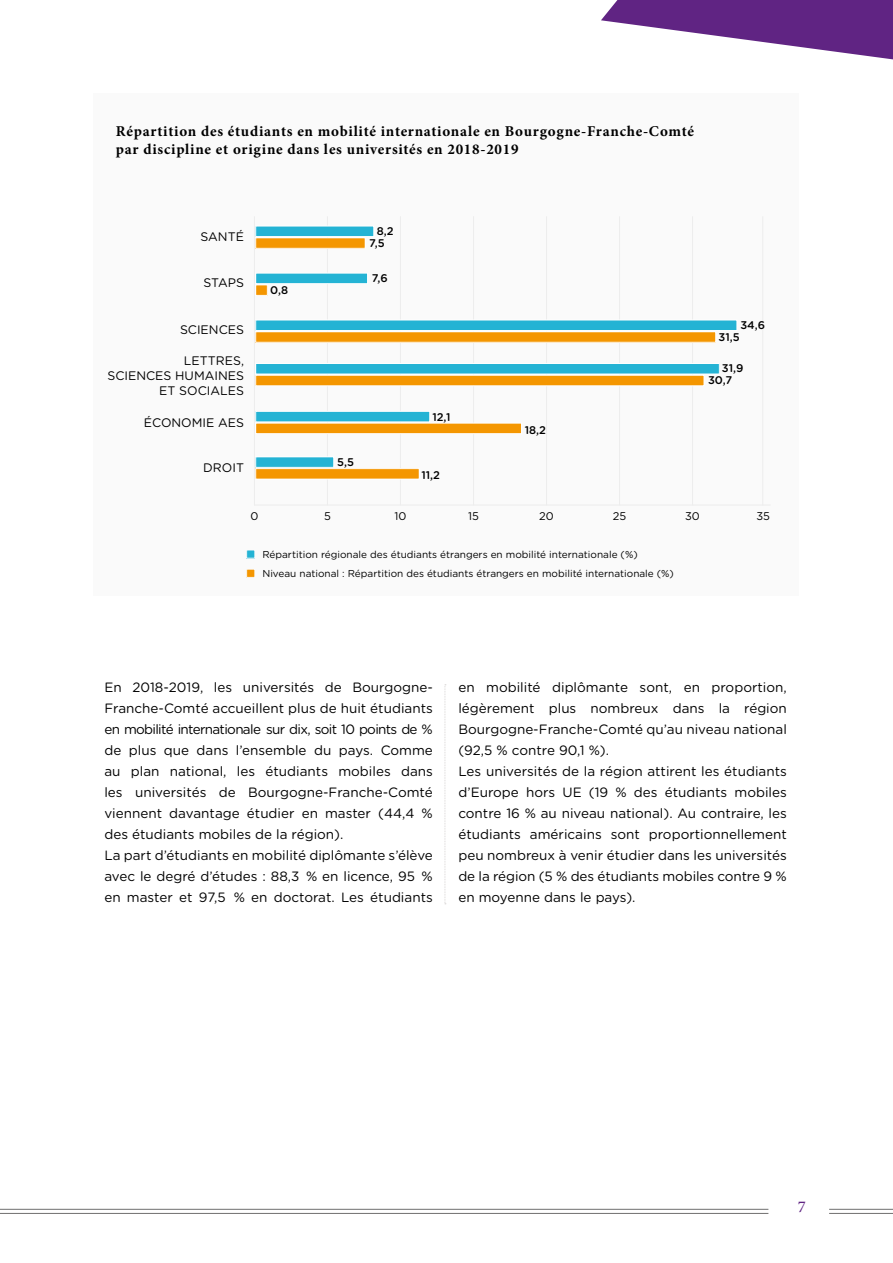
<style>
.page{position:relative;width:893px;height:1263px;background:#fff}
.page>*{position:absolute;margin:0;border:0;box-sizing:border-box;transform-origin:0 0}
.t1{font:500 16.5px "Minion Pro";color:#602483}
.t2{font:700 15px/18px "Minion Pro";letter-spacing:.05em;color:#000}
.t3{font:13.5px/21px "Gotham Rounded";color:#000}
.t4{font:12.3px/14.9px "Gotham Rounded";color:#000;text-align:right}
.t5{font:500 11.1px/11.6px "Gotham Rounded";color:#000}
.t6{font:11.1px "Gotham Rounded";color:#000}
.t7{font:10.05px/19.2px "Gotham Rounded";color:#000}
</style>
<div class="page">
<hr style="left:0;top:1209px;width:768px;height:1px;background:#706f6f">
<hr style="left:829px;top:1209px;width:64px;height:1px;background:#706f6f">
<hr style="left:0;top:1213px;width:768px;height:1px;background:#706f6f">
<hr style="left:829px;top:1213px;width:64px;height:1px;background:#706f6f">
<svg style="left:601px;top:0;width:292px;height:60px"></svg>
<div style="left:94px;top:94px;width:705px;height:502px;background:#fafafa"></div>
<hr style="left:254px;top:505px;width:516px;height:1px;background:#ededed">
<hr style="left:327px;top:217px;width:1px;height:288px;background:#ededed">
<hr style="left:400px;top:217px;width:1px;height:288px;background:#ededed">
<hr style="left:473px;top:217px;width:1px;height:288px;background:#ededed">
<hr style="left:546px;top:217px;width:1px;height:288px;background:#ededed">
<hr style="left:619px;top:217px;width:1px;height:288px;background:#ededed">
<hr style="left:692px;top:217px;width:1px;height:288px;background:#ededed">
<hr style="left:762px;top:217px;width:1px;height:288px;background:#ededed">
<hr style="left:254px;top:217px;width:1px;height:288px;background:#ededed">
<div style="left:256px;top:469px;width:163px;height:10px;background:#f49600"></div>
<div style="left:255px;top:468px;width:165px;height:11px;border:1px solid #fff"></div>
<div style="left:256px;top:457px;width:78px;height:10px;background:#24b3d4"></div>
<div style="left:255px;top:456px;width:79px;height:12px;border:1px solid #fff"></div>
<div style="left:256px;top:423px;width:265px;height:11px;background:#f49600"></div>
<div style="left:255px;top:423px;width:267px;height:11px;border:1px solid #fff"></div>
<div style="left:256px;top:411px;width:174px;height:11px;background:#24b3d4"></div>
<div style="left:255px;top:411px;width:175px;height:11px;border:1px solid #fff"></div>
<div style="left:256px;top:375px;width:448px;height:11px;background:#f49600"></div>
<div style="left:255px;top:375px;width:449px;height:11px;border:1px solid #fff"></div>
<div style="left:256px;top:363px;width:463px;height:11px;background:#24b3d4"></div>
<div style="left:255px;top:363px;width:465px;height:11px;border:1px solid #fff"></div>
<div style="left:256px;top:332px;width:460px;height:10px;background:#f49600"></div>
<div style="left:255px;top:331px;width:461px;height:12px;border:1px solid #fff"></div>
<div style="left:256px;top:320px;width:481px;height:10px;background:#24b3d4"></div>
<div style="left:255px;top:320px;width:482px;height:11px;border:1px solid #fff"></div>
<div style="left:256px;top:285px;width:11px;height:10px;background:#f49600"></div>
<div style="left:255px;top:285px;width:13px;height:11px;border:1px solid #fff"></div>
<div style="left:256px;top:273px;width:112px;height:11px;background:#24b3d4"></div>
<div style="left:255px;top:273px;width:113px;height:11px;border:1px solid #fff"></div>
<div style="left:256px;top:238px;width:109px;height:10px;background:#f49600"></div>
<div style="left:255px;top:237px;width:110px;height:12px;border:1px solid #fff"></div>
<div style="left:256px;top:226px;width:118px;height:11px;background:#24b3d4"></div>
<div style="left:255px;top:226px;width:119px;height:11px;border:1px solid #fff"></div>
<div style="left:247px;top:550px;width:8px;height:8px;background:#24b3d4"></div>
<div style="left:246px;top:550px;width:9px;height:8px;border:1px solid #fafafa"></div>
<div style="left:247px;top:569px;width:8px;height:8px;background:#f49600"></div>
<div style="left:246px;top:569px;width:9px;height:9px;border:1px solid #fafafa"></div>
<svg style="left:445px;top:684px;width:1px;height:220px"></svg>
<p class="t2" style="left:116px;top:122px;width:580px">Répartition des étudiants en mobilité internationale en Bourgogne-Franche-Comté par discipline et origine dans les universités en 2018-2019</p>
<p class="t4" style="left:200px;top:228px;width:45px">SANTÉ</p>
<p class="t4" style="left:203px;top:275px;width:42px">STAPS</p>
<p class="t4" style="left:180px;top:322px;width:66px">SCIENCES</p>
<p class="t4" style="left:107px;top:353px;width:138px">LETTRES,<br>SCIENCES HUMAINES<br>ET SOCIALES</p>
<p class="t4" style="left:144px;top:414px;width:102px">ÉCONOMIE AES</p>
<p class="t4" style="left:203px;top:460px;width:42px">DROIT</p>
<p class="t5" style="left:270px;top:284px;width:19px">0,8</p>
<p class="t5" style="left:377px;top:225px;width:18px">8,2</p>
<p class="t5" style="left:369px;top:237px;width:17px">7,5</p>
<p class="t5" style="left:372px;top:271px;width:17px">7,6</p>
<p class="t5" style="left:337px;top:456px;width:18px">5,5</p>
<p class="t5" style="left:432px;top:410px;width:20px">12,1</p>
<p class="t5" style="left:421px;top:469px;width:20px">11,2</p>
<p class="t5" style="left:525px;top:423px;width:23px">18,2</p>
<p class="t5" style="left:740px;top:319px;width:26px">34,6</p>
<p class="t5" style="left:719px;top:331px;width:23px">31,5</p>
<p class="t5" style="left:708px;top:362px;width:37px;text-indent:14px">31,9<br>30,7</p>
<p class="t6" style="left:250px;top:509px;width:9px">0</p>
<p class="t6" style="left:324px;top:509px;width:8px">5</p>
<p class="t6" style="left:394px;top:509px;width:13px">10</p>
<p class="t6" style="left:468px;top:509px;width:12px">15</p>
<p class="t6" style="left:539px;top:509px;width:16px">20</p>
<p class="t6" style="left:613px;top:509px;width:15px">25</p>
<p class="t6" style="left:685px;top:509px;width:16px">30</p>
<p class="t6" style="left:756px;top:509px;width:15px">35</p>
<p class="t7" style="left:262px;top:545px;width:413px">Répartition régionale des étudiants étrangers en mobilité internationale (%)<br>Niveau national : Répartition des étudiants étrangers en mobilité internationale (%)</p>
<p class="t3" style="left:104px;top:676px;width:330px">En 2018-2019, les universités de Bourgogne-Franche-Comté accueillent plus de huit étudiants en mobilité internationale sur dix, soit 10 points de % de plus que dans l’ensemble du pays. Comme au plan national, les étudiants mobiles dans les universités de Bourgogne-Franche-Comté viennent davantage étudier en master (44,4 % des étudiants mobiles de la région).<br>La part d’étudiants en mobilité diplômante s’élève avec le degré d’études : 88,3 % en licence, 95 % en master et 97,5 % en doctorat. Les étudiants</p>
<p class="t3" style="left:458px;top:676px;width:330px">en mobilité diplômante sont, en proportion, légèrement plus nombreux dans la région Bourgogne-Franche-Comté qu’au niveau national (92,5 % contre 90,1 %).<br>Les universités de la région attirent les étudiants d’Europe hors UE (19 % des étudiants mobiles contre 16 % au niveau national). Au contraire, les étudiants américains sont proportionnellement peu nombreux à venir étudier dans les universités de la région (5 % des étudiants mobiles contre 9 % en moyenne dans le pays).</p>
<p class="t1" style="left:798px;top:1196px;width:9px">7</p>
</div>
